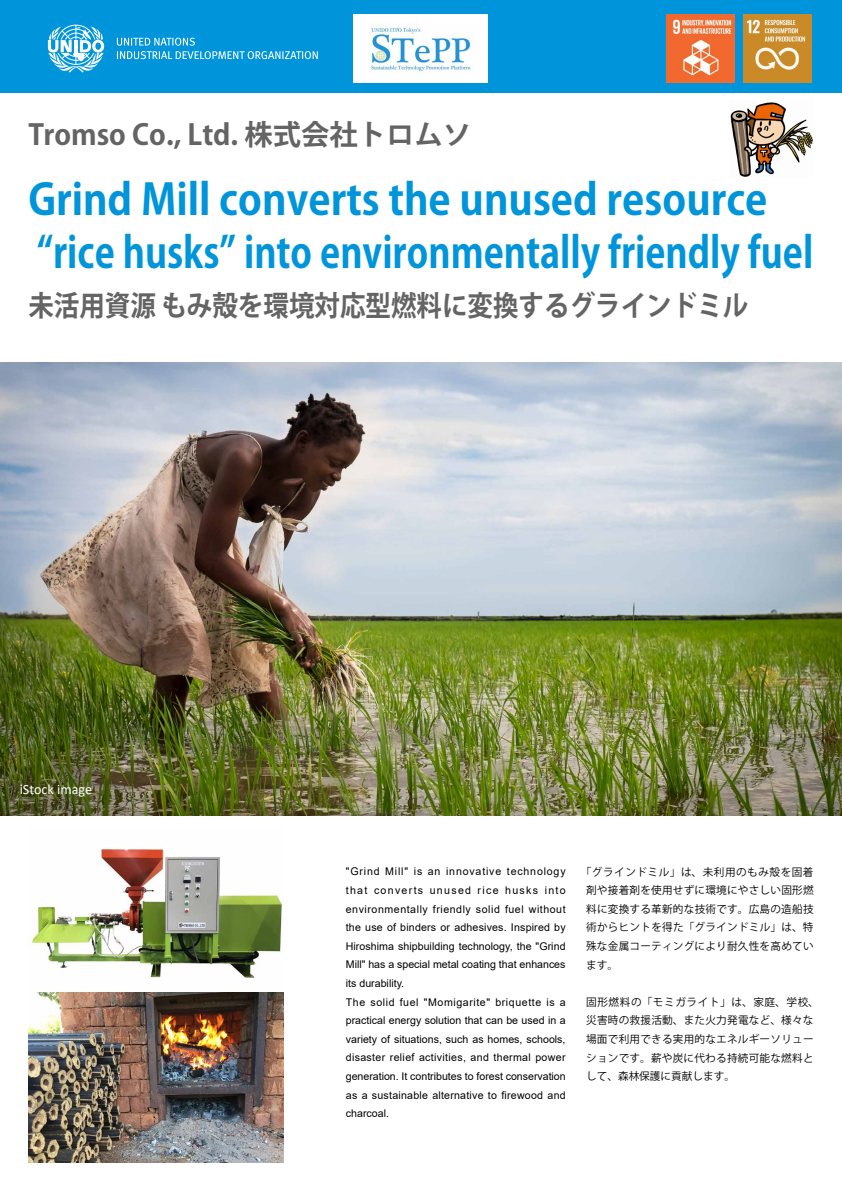
<style>
.page{position:relative;width:842px;height:1191px;background:#fff}
.page>*{position:absolute;margin:0;border:0;box-sizing:border-box;transform-origin:0 0}
.t1{font:700 42.5px/53.1px "Koz Go Pr 6 N";color:#0095da;scale:.95 1}
.t2{font:700 28.35px "Koz Go Pr 6 N";color:#656464;scale:.9 1}
.t3{font:700 28.35px "Koz Go Pr 6 N";color:#656464}
.t4{font:14.15px "Calibri";color:#fff}
.t5{font:10.65px/18.6px "Arial";letter-spacing:.015em;color:#000}
.t6{font:10.65px/18.6px "Koz Go Pr 6 N";letter-spacing:.02em;color:#000;text-align:justify}
</style>
<div class="page">
<div style="left:0;top:0;width:842px;height:92px;background:#0095da"></div>
<img style="left:0;top:363px;width:842px;height:452px">
<img style="left:28px;top:849px;width:255px;height:313px">
<svg style="left:117px;top:38px;width:201px;height:21px"></svg>
<svg style="left:48px;top:25px;width:56px;height:48px"></svg>
<div style="left:353px;top:14px;width:135px;height:68px;background:#fff"></div>
<img style="left:369px;top:23px;width:103px;height:49px">
<img style="left:743px;top:14px;width:68px;height:68px">
<img style="left:666px;top:14px;width:68px;height:68px">
<img style="left:730px;top:102px;width:83px;height:75px">
<h2 class="t3" style="left:28px;top:119px;width:444px">Tromso Co., Ltd. 株式会社トロムソ</h2>
<h1 class="t1" style="left:28px;top:173px;width:828px">Grind Mill converts the unused resource “rice husks” into environmentally friendly fuel</h1>
<h2 class="t2" style="left:28px;top:289px;width:801px">未活用資源 もみ殻を環境対応型燃料に変換するグラインドミル</h2>
<h3 class="t4" style="left:20px;top:783px;width:74px">iStock image</h3>
<p class="t5" style="left:346px;top:862px;width:221px">"Grind Mill" is an innovative technology that converts unused rice husks into environmentally friendly solid fuel without the use of binders or adhesives. Inspired by Hiroshima shipbuilding technology, the "Grind Mill" has a special metal coating that enhances its durability.<br>The solid fuel "Momigarite" briquette is a practical energy solution that can be used in a variety of situations, such as homes, schools, disaster relief activities, and thermal power generation. It contributes to forest conservation as a sustainable alternative to firewood and charcoal.</p>
<p class="t6" style="left:586px;top:862px;width:229px;text-indent:-5px">「グラインドミル」は、未利用のもみ殻を固着剤や接着剤を使用せずに環境にやさしい固形燃料に変換する革新的な技術です。広島の造船技術からヒントを得た「グラインドミル」は、特殊な金属コーティングにより耐久性を高めています。</p>
<p class="t6" style="left:586px;top:992px;width:234px;text-align:left">固形燃料の「モミガライト」は、家庭、学校、災害時の救援活動、また火力発電など、様々な場面で利用できる実用的なエネルギーソリューションです。薪や炭に代わる持続可能な燃料として、森林保護に貢献します。</p>
</div>
